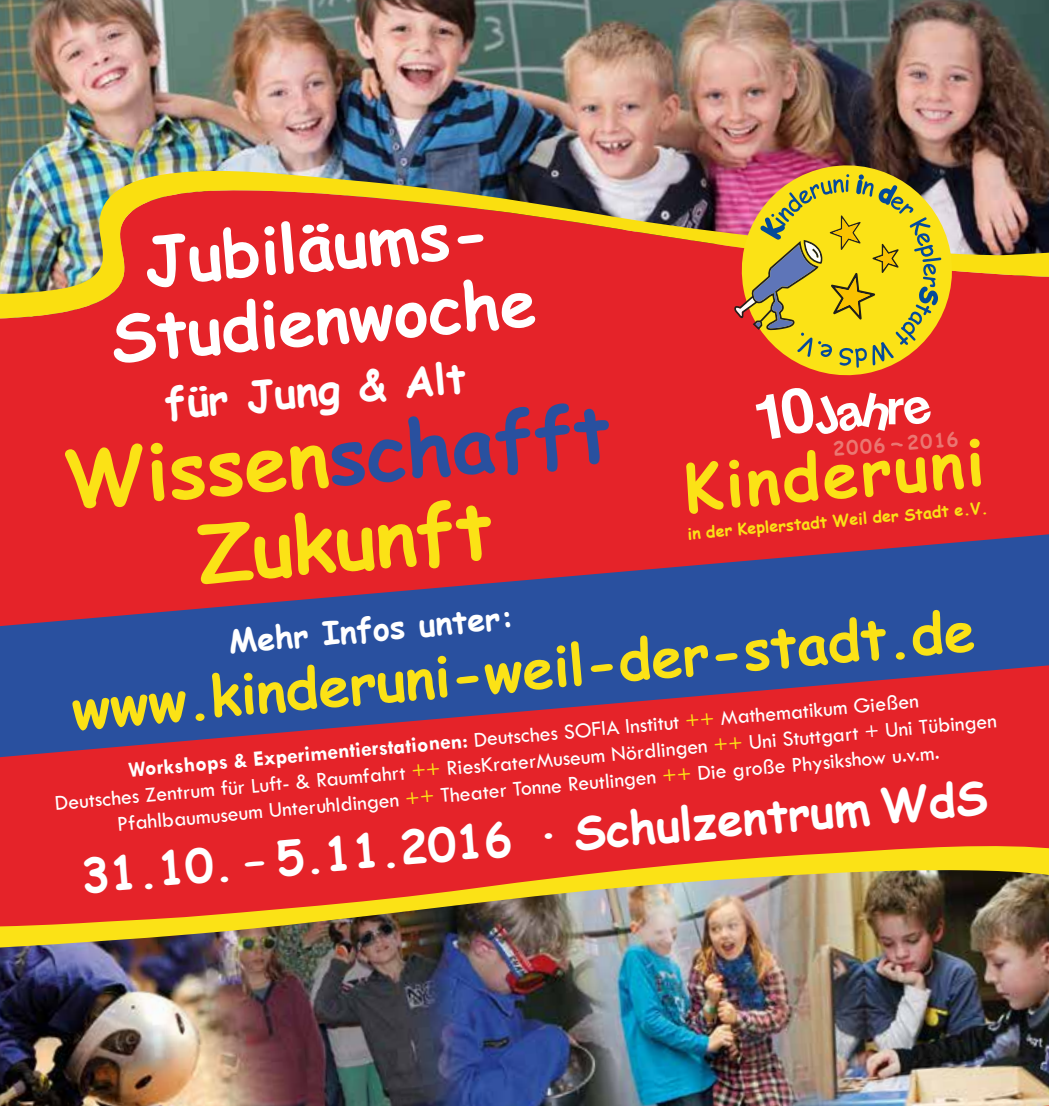
<style>
.page{position:relative;width:1049px;height:1106px;background:#fff}
.page>*{position:absolute;margin:0;border:0;box-sizing:border-box;transform-origin:0 0}
.t1{font:700 78.2px/86px "Comic Sans MS";color:#fbe216;text-align:center}
.t2{font:700 65.6px/73.8px "Comic Sans MS";color:#fff;text-align:center}
.t3{font:700 64.2px "Comic Sans MS";color:#fbe216}
.t4{font:700 56px "Comic Sans MS";color:#fbe216}
.t5{font:700 46px "Comic Sans MS";color:#fff}
.t6{font:700 42px "Comic Sans MS";color:#fff}
.t7{font:700 32px "Comic Sans MS";color:#fff}
.t8{font:22px/26.4px "Tw Cen";color:#fff;text-align:center}
.t9{font:700 19.4px "Comic Sans MS";color:#f1cbbb}
.t10{font:700 16px "Comic Sans MS";color:#fbe216}
.s1{color:#29509f}
.s2{font-weight:700}
.s3{color:#fbe216}
</style>
<div class="page">
<img style="left:0;top:0;width:1049px;height:149px">
<div style="left:0;top:338px;width:1049px;height:196px;background:#e52329"></div>
<img style="left:0;top:149px;width:1049px;height:189px">
<div style="left:0;top:689px;width:1049px;height:417px;background:#e52329"></div>
<img style="left:733px;top:157px;width:228px;height:227px">
<svg style="left:734px;top:174px;width:207px;height:194px;background:#d4af31"></svg>
<svg style="left:756px;top:387px;width:175px;height:61px"></svg>
<svg style="left:0;top:534px;width:1049px;height:223px;fill:#29509f"></svg>
<img style="left:0;top:1064px;width:1049px;height:42px">
<img style="left:0;top:846px;width:1049px;height:218px">
<h2 class="t2" style="left:101px;top:226px;width:428px;rotate:-5deg">Jubiläums-<br>Studienwoche</h2>
<h3 class="t6" style="left:162px;top:372px;width:303px;rotate:-5deg">für Jung &amp; Alt</h3>
<h1 class="t1" style="left:61px;top:434px;width:548px;rotate:-5deg">Wissen<span class="s1">schafft<br></span>Zukunft</h1>
<p class="t9" style="left:832px;top:435px;width:127px;rotate:-5deg">2006 2016</p>
<h3 class="t3" style="left:680px;top:440px;width:303px;rotate:-5deg">Kinderuni</h3>
<p class="t10" style="left:687px;top:522px;width:303px;rotate:-5deg">in der Keplerstadt Weil der Stadt e.V.</p>
<h3 class="t4" style="left:68px;top:667px;width:908px;rotate:-5deg">www.kinderuni-weil-der-stadt.de</h3>
<h3 class="t7" style="left:227px;top:618px;width:288px;rotate:-5deg">Mehr Infos unter:</h3>
<p class="t8" style="left:52px;top:763px;width:947px;rotate:-5deg"><span class="s2">Workshops &amp; Experimentierstationen:</span> Deutsches SOFIA Institut <span class="s3">++</span> Mathematikum Gießen<br>Deutsches Zentrum für Luft- &amp; Raumfahrt <span class="s3">++</span> RiesKraterMuseum Nördlingen <span class="s3">++</span> Uni Stuttgart + Uni Tübingen<br>Pfahlbaumuseum Unteruhldingen <span class="s3">++</span> Theater Tonne Reutlingen <span class="s3">++</span> Die große Physikshow u.v.m.</p>
<h3 class="t5" style="left:79px;top:842px;width:910px;rotate:-5deg">31.10. – 5.11.2016 · Schulzentrum WdS</h3>
</div>
